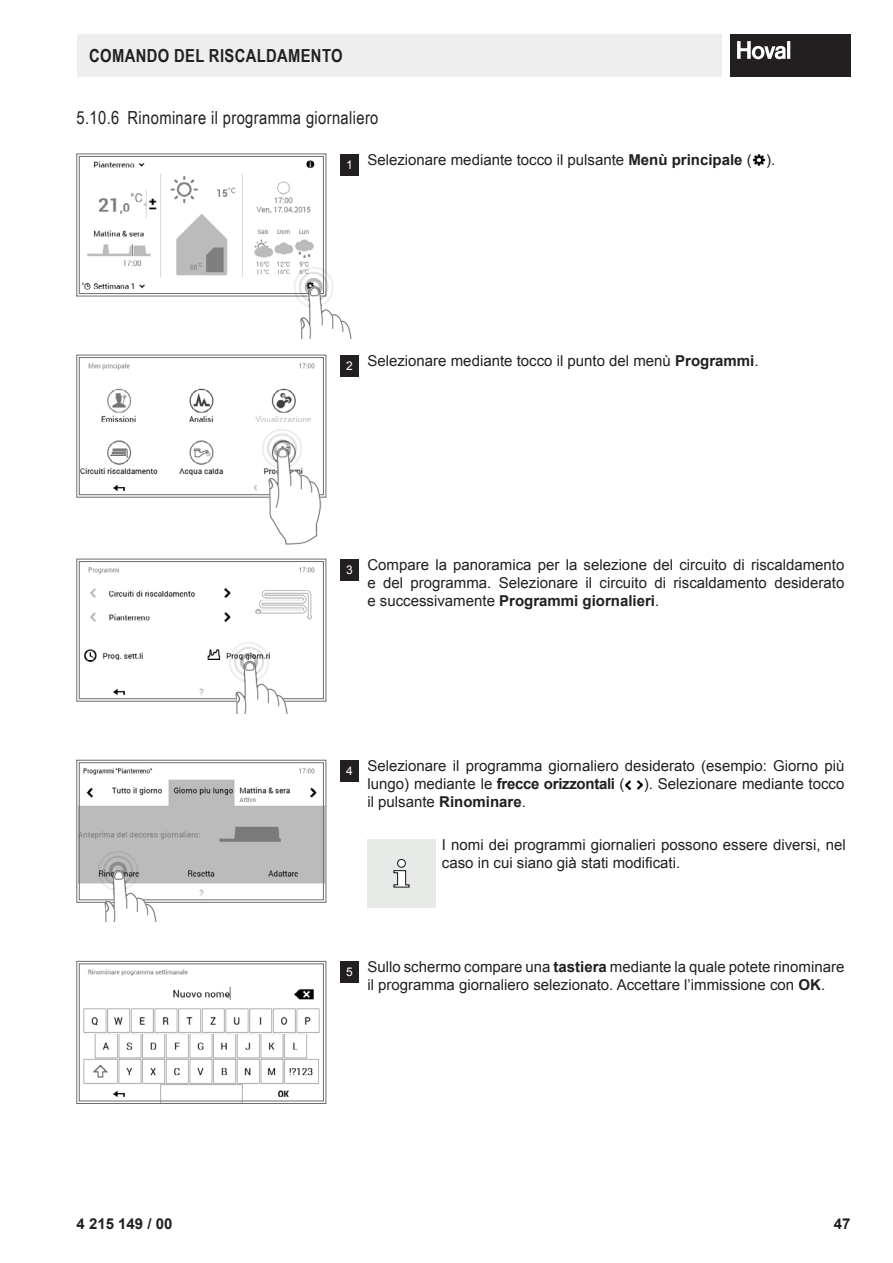
<style>
.page{position:relative;width:893px;height:1263px;background:#fff}
.page>*{position:absolute;margin:0;border:0;box-sizing:border-box;transform-origin:0 0}
.t1{font:18px "Arial Narrow";letter-spacing:.02em;color:#231f20}
.t2{font:700 18px "Arial Narrow";letter-spacing:.02em;color:#231f20}
.t3{font:15px/18px "Arial";color:#231f20}
.t4{font:700 15px "Arial";color:#231f20}
.s1{font-weight:700}
</style>
<div class="page">
<div style="left:77px;top:34px;width:644px;height:43px;background:#eee"></div>
<div style="left:730px;top:34px;width:120px;height:43px;background:#231f20"></div>
<svg style="left:737px;top:41px;width:53px;height:18px"></svg>
<svg style="left:76px;top:153px;width:250px;height:144px"></svg>
<div style="left:79px;top:156px;width:245px;height:138px;border:1px solid #6c6d70"></div>
<img style="left:292px;top:262px;width:60px;height:76px">
<div style="left:340px;top:154px;width:19px;height:21px;background:#231f20"></div>
<img style="left:753px;top:154px;width:12px;height:12px">
<svg style="left:76px;top:355px;width:250px;height:143px"></svg>
<div style="left:79px;top:357px;width:245px;height:138px;border:1px solid #6c6d70"></div>
<img style="left:261px;top:423px;width:61px;height:122px">
<div style="left:340px;top:355px;width:19px;height:21px;background:#231f20"></div>
<svg style="left:76px;top:559px;width:250px;height:143px"></svg>
<div style="left:79px;top:561px;width:245px;height:138px;border:1px solid #6c6d70"></div>
<img style="left:228px;top:637px;width:61px;height:76px">
<div style="left:340px;top:559px;width:19px;height:21px;background:#231f20"></div>
<svg style="left:76px;top:760px;width:250px;height:143px"></svg>
<div style="left:79px;top:762px;width:245px;height:138px;border:1px solid #6c6d70"></div>
<img style="left:97px;top:845px;width:61px;height:77px">
<div style="left:340px;top:760px;width:19px;height:22px;background:#231f20"></div>
<svg style="left:625px;top:780px;width:17px;height:10px"></svg>
<div style="left:634px;top:780px;width:10px;height:11px;border:1px solid #fff"></div>
<div style="left:367px;top:839px;width:68px;height:68px;background:#e8eae8"></div>
<div style="left:398px;top:859px;width:7px;height:8px;background:#fff;border-radius:50%"></div>
<div style="left:397px;top:859px;width:9px;height:8px;border:1px solid #0f1313;border-radius:50%"></div>
<svg style="left:393px;top:870px;width:16px;height:17px"></svg>
<svg style="left:76px;top:961px;width:250px;height:143px"></svg>
<div style="left:79px;top:963px;width:245px;height:138px;border:1px solid #6c6d70"></div>
<div style="left:340px;top:961px;width:19px;height:22px;background:#231f20"></div>
<p class="t2" style="left:89px;top:42px;width:255px">COMANDO DEL RISCALDAMENTO</p>
<p class="t1" style="left:77px;top:104px;width:303px">5.10.6 Rinominare il programma giornaliero</p>
<p class="t3" style="left:346px;top:150px;width:431px"><sub>1</sub> Selezionare mediante tocco il pulsante <span class="s1">Menù principale</span> ( ).</p>
<p class="t3" style="left:346px;top:352px;width:414px"><sub>2</sub> Selezionare mediante tocco il punto del menù <span class="s1">Programmi</span>.</p>
<p class="t3" style="left:367px;top:556px;width:478px;text-align:justify;text-indent:-21px"><sub>3</sub> Compare la panoramica per la selezione del circuito di riscaldamento e del programma. Selezionare il circuito di riscaldamento desiderato e successivamente <span class="s1">Programmi giornalieri</span>.</p>
<p class="t3" style="left:367px;top:757px;width:478px;text-indent:-21px"><sub>4</sub> Selezionare il programma giornaliero desiderato (esempio: Giorno più lungo) mediante le <span class="s1">frecce orizzontali</span> (</p>
<p class="t3" style="left:644px;top:775px;width:202px">). Selezionare mediante tocco</p>
<p class="t3" style="left:367px;top:793px;width:160px">il pulsante <span class="s1">Rinominare</span>.</p>
<p class="t3" style="left:442px;top:836px;width:405px">I nomi dei programmi giornalieri possono essere diversi, nel caso in cui siano già stati modificati.</p>
<p class="t3" style="left:346px;top:958px;width:500px;text-align:center"><sub>5</sub> Sullo schermo compare una <span class="s1">tastiera</span> mediante la quale potete rinominare il programma giornaliero selezionato. Accettare l’immissione con <span class="s1">OK</span>.</p>
<p class="t4" style="left:77px;top:1214px;width:97px">4 215 149 / 00</p>
<p class="t4" style="left:834px;top:1214px;width:18px">47</p>
</div>
